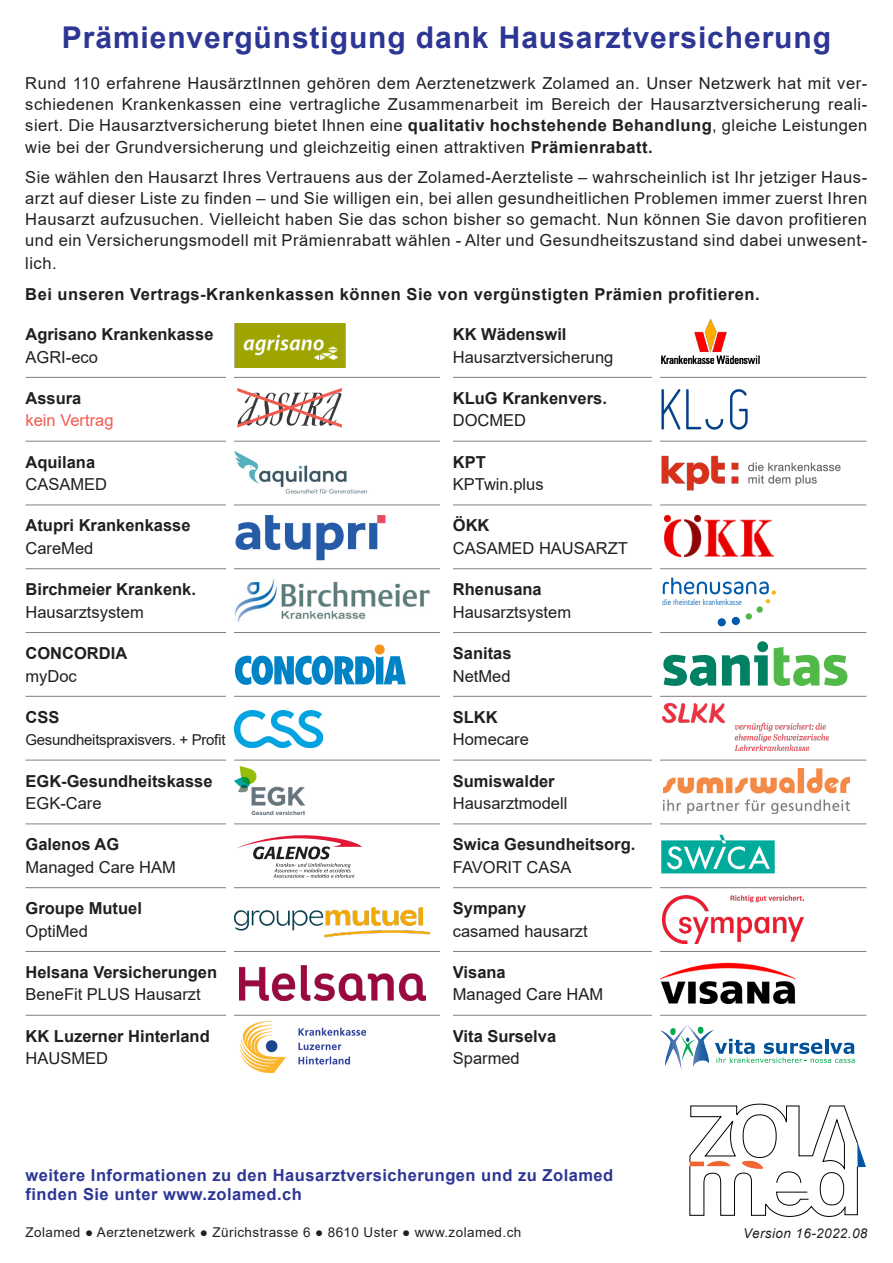
<style>
.page{position:relative;width:893px;height:1263px;background:#fff}
.page>*{position:absolute;margin:0;border:0;box-sizing:border-box;transform-origin:0 0}
.t1{font:700 30px "Arial";letter-spacing:.03em;color:#2d3695}
.t2{font:16.5px/21px "Arial";color:#231f20;text-align:justify}
.t3{font:700 16.5px/22.5px "Arial";color:#231f20}
.t4{font:700 16.5px "Arial";letter-spacing:.03em;color:#2d3695}
.t5{font:700 16.5px "Arial";letter-spacing:.03em;color:#231f20}
.t6{font:16.5px "Arial";letter-spacing:.03em;color:#231f20}
.t7{font:16.5px "Arial";color:#f05a4f}
.t8{font:15px "Arial";letter-spacing:-.02em;color:#231f20}
.t9{font:13.5px "Arial";letter-spacing:.03em;color:#231f20}
.t10{font:italic 13.5px "Arial";letter-spacing:.03em;color:#231f20}
.t11{font:300 condensed 8.1px "Frutiger";color:#015aaa}
.s1{font-weight:700}
.s2{font-weight:400}
</style>
<div class="page">
<svg style="left:689px;top:1104px;width:177px;height:113px"></svg>
<img style="left:234px;top:451px;width:133px;height:43px">
<img style="left:664px;top:516px;width:109px;height:40px">
<img style="left:235px;top:515px;width:151px;height:46px">
<svg style="left:235px;top:656px;width:171px;height:29px"></svg>
<div style="left:375px;top:644px;width:10px;height:11px;background:#f7931d;border-radius:50%"></div>
<img style="left:235px;top:710px;width:88px;height:37px">
<svg style="left:236px;top:835px;width:126px;height:43px"></svg>
<img style="left:234px;top:907px;width:197px;height:31px">
<img style="left:661px;top:389px;width:87px;height:41px">
<img style="left:234px;top:323px;width:111px;height:44px">
<img style="left:235px;top:579px;width:195px;height:44px">
<div style="left:718px;top:618px;width:8px;height:8px;background:#015aaa;border-radius:50%"></div>
<div style="left:732px;top:617px;width:8px;height:8px;background:#015aaa;border-radius:50%"></div>
<div style="left:746px;top:613px;width:6px;height:7px;background:#4cb848;border-radius:50%"></div>
<div style="left:756px;top:606px;width:7px;height:7px;background:#4cb848;border-radius:50%"></div>
<svg style="left:663px;top:577px;width:113px;height:26px"></svg>
<div style="left:757px;top:641px;width:11px;height:11px;background:#008164;border-radius:50%"></div>
<svg style="left:663px;top:655px;width:53px;height:31px"></svg>
<svg style="left:722px;top:655px;width:46px;height:30px"></svg>
<svg style="left:774px;top:647px;width:73px;height:39px"></svg>
<img style="left:663px;top:769px;width:186px;height:44px">
<svg style="left:661px;top:835px;width:114px;height:38px"></svg>
<img style="left:660px;top:962px;width:136px;height:42px">
<svg style="left:660px;top:1025px;width:195px;height:44px"></svg>
<img style="left:661px;top:455px;width:180px;height:36px">
<img style="left:235px;top:766px;width:69px;height:49px">
<img style="left:662px;top:895px;width:142px;height:48px">
<img style="left:663px;top:704px;width:166px;height:47px">
<img style="left:662px;top:319px;width:98px;height:45px">
<img style="left:239px;top:966px;width:186px;height:34px">
<img style="left:239px;top:1022px;width:127px;height:52px">
<svg style="left:237px;top:388px;width:105px;height:40px"></svg>
<hr style="left:26px;top:441px;width:840px;height:1px;background:#867f7c">
<hr style="left:26px;top:505px;width:840px;height:1px;background:#867f7c">
<hr style="left:26px;top:568px;width:840px;height:1px;background:#867f7c">
<hr style="left:26px;top:632px;width:840px;height:1px;background:#867f7c">
<hr style="left:26px;top:760px;width:840px;height:1px;background:#867f7c">
<hr style="left:26px;top:696px;width:840px;height:1px;background:#867f7c">
<hr style="left:26px;top:887px;width:840px;height:1px;background:#867f7c">
<hr style="left:26px;top:951px;width:840px;height:1px;background:#867f7c">
<hr style="left:26px;top:824px;width:840px;height:1px;background:#867f7c">
<hr style="left:26px;top:377px;width:840px;height:1px;background:#867f7c">
<hr style="left:26px;top:1015px;width:840px;height:1px;background:#867f7c">
<div style="left:226px;top:311px;width:8px;height:791px;background:#fff"></div>
<div style="left:440px;top:311px;width:13px;height:781px;background:#fff"></div>
<div style="left:653px;top:311px;width:7px;height:787px;background:#fff"></div>
<p class="t1" style="left:62px;top:17px;width:771px">Prämienvergünstigung dank Hausarztversicherung</p>
<p class="t2" style="left:25px;top:72px;width:843px">Rund 110 erfahrene HausärztInnen gehören dem Aerztenetzwerk Zolamed an. Unser Netzwerk hat mit ver&shy;schiedenen Krankenkassen eine vertragliche Zusammenarbeit im Bereich der Hausarztversicherung reali&shy;siert. Die Hausarztversicherung bietet Ihnen eine <span class="s1">qualitativ hochstehende Behandlung</span>, gleiche Leistungen</p>
<p class="t6" style="left:25px;top:136px;width:629px">wie bei der Grundversicherung und gleichzeitig einen attraktiven <span class="s1">Prämienrabatt.</span></p>
<p class="t2" style="left:25px;top:167px;width:843px">Sie wählen den Hausarzt Ihres Vertrauens aus der Zolamed-Aerzteliste – wahrscheinlich ist Ihr jetziger Haus&shy;arzt auf dieser Liste zu finden – und Sie willigen ein, bei allen gesundheitlichen Problemen immer zuerst Ihren Hausarzt aufzusuchen. Vielleicht haben Sie das schon bisher so gemacht. Nun können Sie davon profitieren und ein Versicherungsmodell mit Prämienrabatt wählen - Alter und Gesundheitszustand sind dabei unwesent-</p>
<p class="t2" style="left:25px;top:252px;width:33px">lich.</p>
<p class="t5" style="left:25px;top:283px;width:736px">Bei unseren Vertrags-Krankenkassen können Sie von vergünstigten Prämien profitieren.</p>
<p class="t3" style="left:26px;top:323px;width:189px">Agrisano Krankenkasse</p>
<p class="t2" style="left:26px;top:346px;width:74px">AGRI-eco</p>
<p class="t3" style="left:26px;top:387px;width:57px">Assura</p>
<p class="t7" style="left:26px;top:409px;width:90px">kein Vertrag</p>
<p class="t3" style="left:26px;top:451px;width:71px">Aquilana</p>
<p class="t2" style="left:26px;top:474px;width:83px">CASAMED</p>
<p class="t3" style="left:26px;top:514px;width:167px">Atupri Krankenkasse</p>
<p class="t2" style="left:26px;top:537px;width:69px">CareMed</p>
<p class="t3" style="left:26px;top:578px;width:172px">Birchmeier Krankenk.</p>
<p class="t2" style="left:26px;top:601px;width:120px">Hausarztsystem</p>
<p class="t3" style="left:26px;top:642px;width:103px">CONCORDIA</p>
<p class="t2" style="left:26px;top:665px;width:53px">myDoc</p>
<p class="t3" style="left:26px;top:706px;width:35px">CSS</p>
<p class="t8" style="left:26px;top:730px;width:202px">Gesundheitspraxisvers. + Profit</p>
<p class="t3" style="left:26px;top:770px;width:189px">EGK-Gesundheitskasse<br><span class="s2">EGK-Care</span></p>
<p class="t3" style="left:26px;top:833px;width:95px">Galenos AG</p>
<p class="t2" style="left:26px;top:856px;width:152px">Managed Care HAM</p>
<p class="t3" style="left:26px;top:897px;width:118px">Groupe Mutuel</p>
<p class="t2" style="left:26px;top:920px;width:64px">OptiMed</p>
<p class="t3" style="left:26px;top:961px;width:193px">Helsana Versicherungen</p>
<p class="t2" style="left:26px;top:984px;width:177px">BeneFit PLUS Hausarzt</p>
<p class="t3" style="left:26px;top:1025px;width:186px">KK Luzerner Hinterland</p>
<p class="t2" style="left:26px;top:1048px;width:84px">HAUSMED</p>
<p class="t3" style="left:453px;top:323px;width:115px">KK Wädenswil</p>
<p class="t2" style="left:453px;top:346px;width:162px">Hausarztversicherung</p>
<p class="t3" style="left:453px;top:387px;width:156px">KLuG Krankenvers.</p>
<p class="t2" style="left:453px;top:410px;width:75px">DOCMED</p>
<p class="t3" style="left:453px;top:451px;width:34px">KPT</p>
<p class="t2" style="left:453px;top:474px;width:92px">KPTwin.plus</p>
<p class="t3" style="left:453px;top:514px;width:38px">ÖKK</p>
<p class="t2" style="left:453px;top:537px;width:177px">CASAMED HAUSARZT</p>
<p class="t3" style="left:453px;top:578px;width:90px">Rhenusana</p>
<p class="t2" style="left:453px;top:601px;width:120px">Hausarztsystem</p>
<p class="t3" style="left:453px;top:642px;width:60px">Sanitas</p>
<p class="t2" style="left:453px;top:665px;width:59px">NetMed</p>
<p class="t3" style="left:453px;top:706px;width:46px">SLKK</p>
<p class="t2" style="left:453px;top:729px;width:78px">Homecare</p>
<p class="t3" style="left:453px;top:770px;width:103px">Sumiswalder</p>
<p class="t2" style="left:453px;top:793px;width:116px">Hausarztmodell</p>
<p class="t3" style="left:453px;top:833px;width:184px">Swica Gesundheitsorg.</p>
<p class="t2" style="left:453px;top:856px;width:120px">FAVORIT CASA</p>
<p class="t3" style="left:453px;top:897px;width:75px">Sympany</p>
<p class="t2" style="left:453px;top:920px;width:136px">casamed hausarzt</p>
<p class="t3" style="left:453px;top:961px;width:54px">Visana</p>
<p class="t2" style="left:453px;top:984px;width:152px">Managed Care HAM</p>
<p class="t3" style="left:453px;top:1025px;width:105px">Vita Surselva</p>
<p class="t2" style="left:453px;top:1048px;width:68px">Sparmed</p>
<p class="t11" style="left:662px;top:598px;width:81px">die rheintaler krankenkasse</p>
<p class="t4" style="left:26px;top:1163px;width:589px">weitere Informationen zu den Hausarztversicherungen und zu Zolamed</p>
<p class="t4" style="left:26px;top:1183px;width:278px">finden Sie unter www.zolamed.ch</p>
<p class="t9" style="left:26px;top:1223px;width:497px">Zolamed ● Aerztenetzwerk ● Zürichstrasse 6 ● 8610 Uster ● www.zolamed.ch</p>
<p class="t10" style="left:743px;top:1224px;width:126px">Version 16-2022.08</p>
</div>
